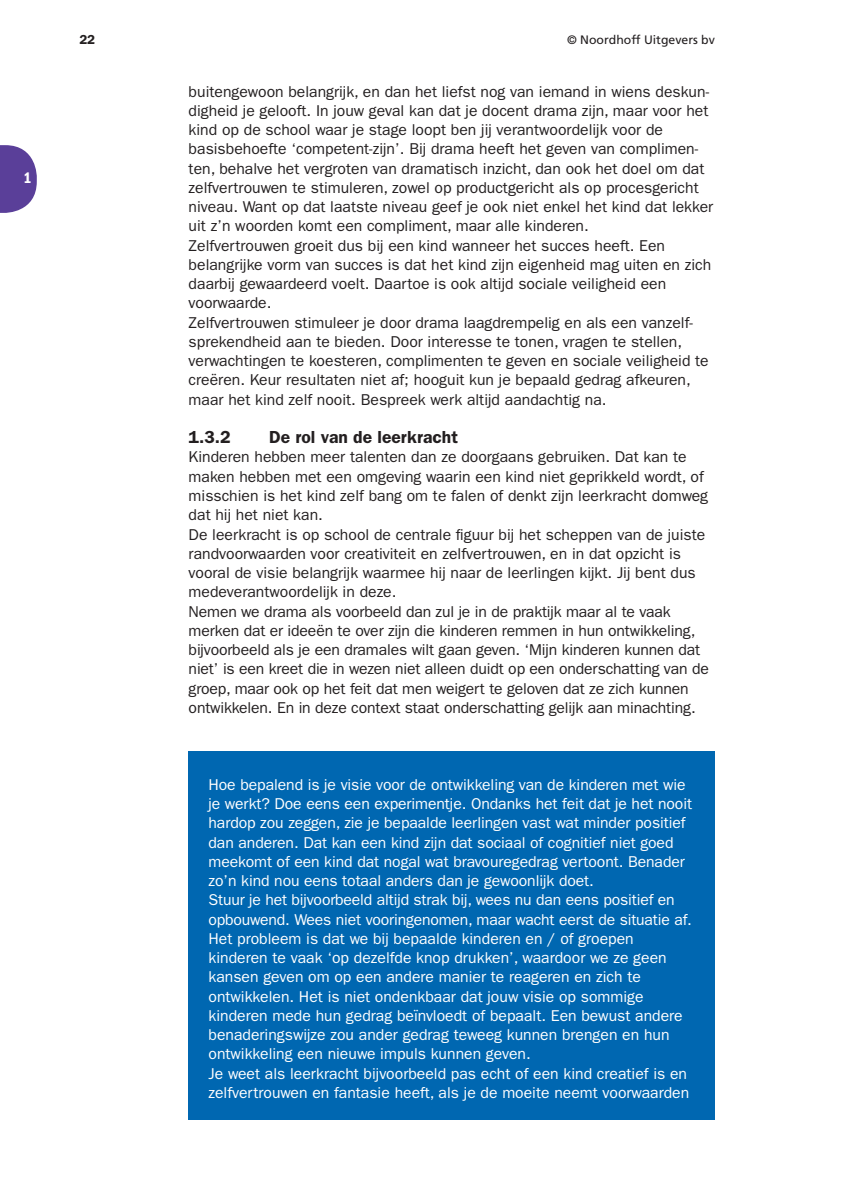
<style>
.page{position:relative;width:844px;height:1191px;background:#fff}
.page>*{position:absolute;margin:0;border:0;box-sizing:border-box;transform-origin:0 0}
.t1{font:600 17.5px "ITC Franklin Gothic Std";color:#231f20}
.t2{font:15.75px/19.2px "ITC Franklin Gothic Std";color:#231f20}
.t3{font:15.75px/19.2px "ITC Franklin Gothic Std";letter-spacing:-.005em;color:#fff}
.t4{font:15.75px "ITC Franklin Gothic Std Dm Cd";color:#fff}
.t5{font:600 13.12px "ITC Franklin Gothic Std";color:#231f20}
.t6{font:12.25px "Frutiger LT Std";color:#231f20}
</style>
<div class="page">
<svg style="left:0;top:145px;width:37px;height:68px"></svg>
<div style="left:189px;top:751px;width:525px;height:369px;background:#0067b1"></div>
<p class="t4" style="left:23px;top:172px;width:10px">1</p>
<p class="t5" style="left:79px;top:35px;width:17px">22</p>
<p class="t6" style="left:567px;top:34px;width:149px">© Noordhoff Uitgevers bv</p>
<p class="t2" style="left:189px;top:83px;width:526px">buitengewoon belangrijk, en dan het liefst nog van iemand in wiens deskun&shy;digheid je gelooft. In jouw geval kan dat je docent drama zijn, maar voor het kind op de school waar je stage loopt ben jij verantwoordelijk voor de basisbehoefte ‘competent-zijn’. Bij drama heeft het geven van complimen&shy;ten, behalve het vergroten van dramatisch inzicht, dan ook het doel om dat zelfvertrouwen te stimuleren, zowel op productgericht als op procesgericht niveau. Want op dat laatste niveau geef je ook niet enkel het kind dat lekker uit z’n woorden komt een compliment, maar alle kinderen.<br>Zelfvertrouwen groeit dus bij een kind wanneer het succes heeft. Een belangrijke vorm van succes is dat het kind zijn eigenheid mag uiten en zich daarbij gewaardeerd voelt. Daartoe is ook altijd sociale veiligheid een voorwaarde.<br>Zelfvertrouwen stimuleer je door drama laagdrempelig en als een vanzelf&shy;sprekendheid aan te bieden. Door interesse te tonen, vragen te stellen, verwachtingen te koesteren, complimenten te geven en sociale veiligheid te creëren. Keur resultaten niet af; hooguit kun je bepaald gedrag afkeuren, maar het kind zelf nooit. Bespreek werk altijd aandachtig na.</p>
<p class="t1" style="left:189px;top:431px;width:43px">1.3.2</p>
<p class="t1" style="left:269px;top:431px;width:190px">De rol van de leerkracht</p>
<p class="t2" style="left:189px;top:448px;width:521px">Kinderen hebben meer talenten dan ze doorgaans gebruiken. Dat kan te maken hebben met een omgeving waarin een kind niet geprikkeld wordt, of misschien is het kind zelf bang om te falen of denkt zijn leerkracht domweg dat hij het niet kan.<br>De leerkracht is op school de centrale figuur bij het scheppen van de juiste randvoorwaarden voor creativiteit en zelfvertrouwen, en in dat opzicht is vooral de visie belangrijk waarmee hij naar de leerlingen kijkt. Jij bent dus medeverantwoordelijk in deze.<br>Nemen we drama als voorbeeld dan zul je in de praktijk maar al te vaak merken dat er ideeën te over zijn die kinderen remmen in hun ontwikkeling, bijvoorbeeld als je een dramales wilt gaan geven. ‘Mijn kinderen kunnen dat niet’ is een kreet die in wezen niet alleen duidt op een onderschatting van de groep, maar ook op het feit dat men weigert te geloven dat ze zich kunnen ontwikkelen. En in deze context staat onderschatting gelijk aan minachting.</p>
<p class="t3" style="left:208px;top:776px;width:485px">Hoe bepalend is je visie voor de ontwikkeling van de kinderen met wie je werkt? Doe eens een experimentje. Ondanks het feit dat je het nooit hardop zou zeggen, zie je bepaalde leerlingen vast wat minder positief dan anderen. Dat kan een kind zijn dat sociaal of cognitief niet goed meekomt of een kind dat nogal wat bravouregedrag vertoont. Benader zo’n kind nou eens totaal anders dan je gewoonlijk doet.<br>Stuur je het bijvoorbeeld altijd strak bij, wees nu dan eens positief en opbouwend. Wees niet vooringenomen, maar wacht eerst de situatie af.<br>Het probleem is dat we bij bepaalde kinderen en / of groepen kinderen te vaak ‘op dezelfde knop drukken’, waardoor we ze geen kansen geven om op een andere manier te reageren en zich te ontwikkelen. Het is niet ondenkbaar dat jouw visie op sommige kinderen mede hun gedrag beïnvloedt of bepaalt. Een bewust andere benaderingswijze zou ander gedrag teweeg kunnen brengen en hun ontwikkeling een nieuwe impuls kunnen geven.<br>Je weet als leerkracht bijvoorbeeld pas echt of een kind creatief is en zelfvertrouwen en fantasie heeft, als je de moeite neemt voorwaarden</p>
</div>
